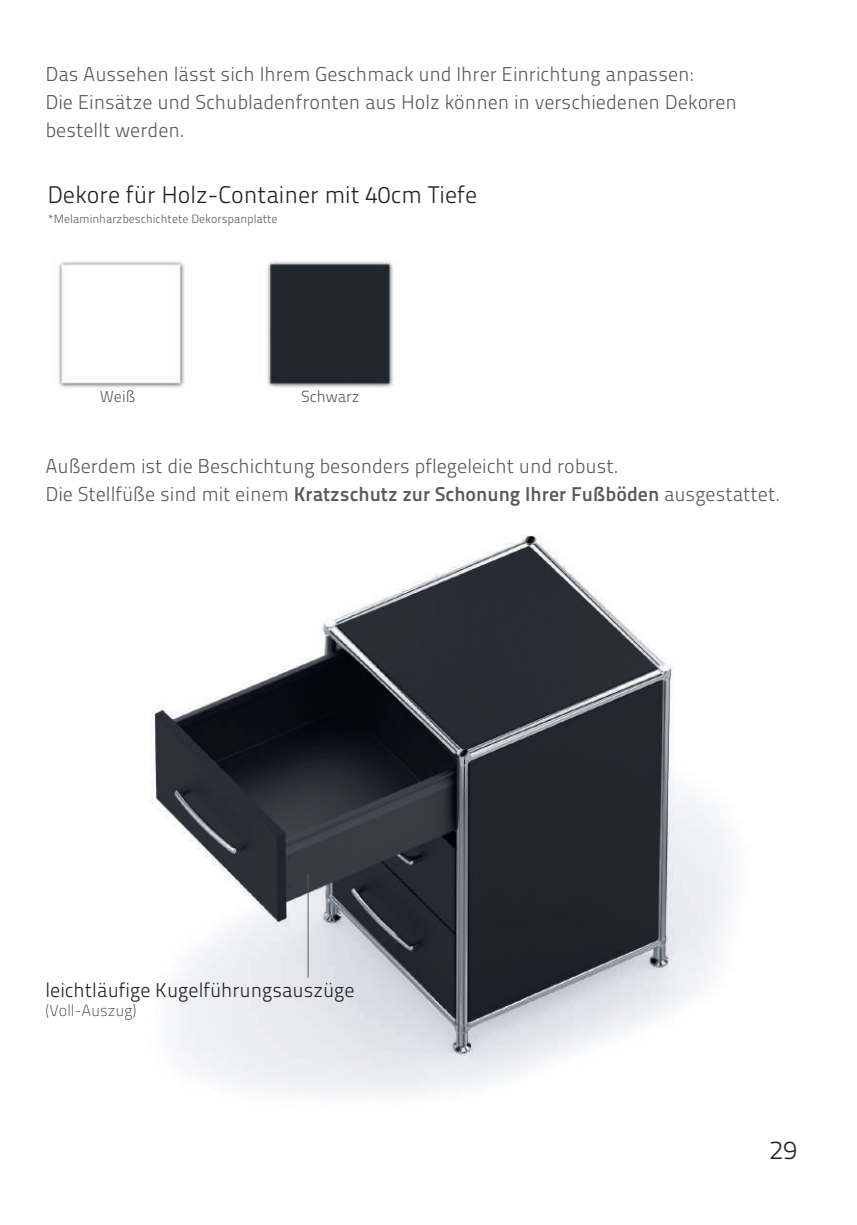
<style>
.page{position:relative;width:857px;height:1225px;background:#fff}
.page>*{position:absolute;margin:0;border:0;box-sizing:border-box;transform-origin:0 0}
.t1{font:26px "Titillium Maps 26 L 250 wt";color:#231f20}
.t2{font:24px "Titillium Maps 26 L 250 wt";color:#231f20}
.t3{font:20px/28px "Titillium Maps 26 L 250 wt";color:#58595b}
.t4{font:20px "Titillium Maps 26 L 250 wt";color:#231f20}
.t5{font:16px "Titillium Maps 26 L 1 wt";color:#231f20}
.t6{font:16px "Titillium Maps 26 L 250 wt";color:#58595b}
.t7{font:12px "Titillium Maps 26 L 250 wt";color:#58595b}
.s1{font-family:"Titillium Maps 26 L 750 wt"}
</style>
<div class="page">
<img style="left:150px;top:534px;width:581px;height:558px">
<img style="left:58px;top:261px;width:336px;height:127px">
<hr style="left:307px;top:874px;width:1px;height:103px;background:#58595b">
<p class="t3" style="left:45px;top:59px;width:692px">Das Aussehen lässt sich Ihrem Geschmack und Ihrer Einrichtung anpassen:<br>Die Einsätze und Schubladenfronten aus Holz können in verschiedenen Dekoren bestellt werden.</p>
<p class="t2" style="left:47px;top:177px;width:431px">Dekore für Holz-Container mit 40cm Tiefe</p>
<p class="t7" style="left:48px;top:210px;width:231px">*Melaminharzbeschichtete Dekorspanplatte</p>
<p class="t6" style="left:100px;top:385px;width:37px">Weiß</p>
<p class="t6" style="left:301px;top:385px;width:60px">Schwarz</p>
<p class="t3" style="left:45px;top:451px;width:736px">Außerdem ist die Beschichtung besonders pflegeleicht und robust.<br>Die Stellfüße sind mit einem <span class="s1">Kratzschutz zur Schonung Ihrer Fußböden</span> ausgestattet.</p>
<p class="t4" style="left:45px;top:975px;width:310px">leichtläufige Kugelführungsauszüge</p>
<p class="t5" style="left:45px;top:999px;width:93px">(Voll-Auszug)</p>
<h1 class="t1" style="left:769px;top:1130px;width:29px">29</h1>
</div>
